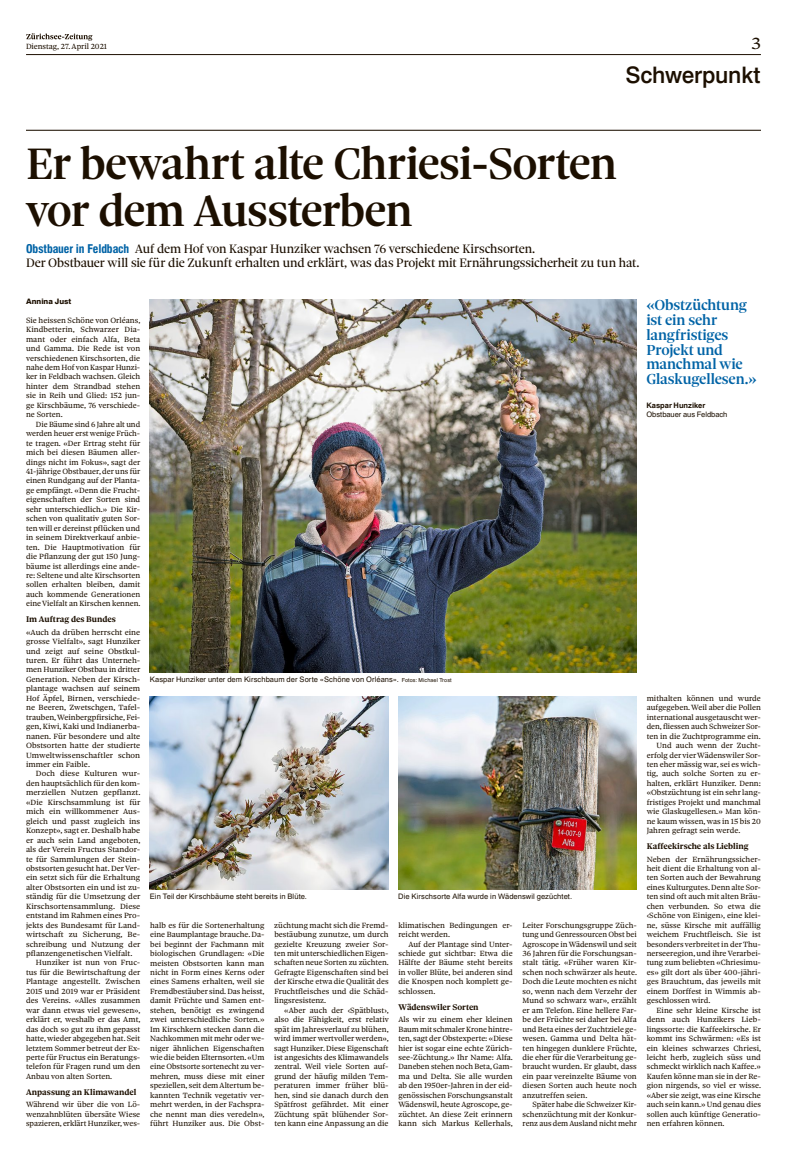
<style>
.page{position:relative;width:787px;height:1166px;background:#fff}
.page>*{position:absolute;margin:0;border:0;box-sizing:border-box;transform-origin:0 0}
.t1{font:47.25px/47.2px "Sole Serif Headline Medium OV AVWLXR";letter-spacing:-.02em;color:#1c0f00}
.t2{font:22.75px "Newhouse DT Medium OV AVWLXO";letter-spacing:-.01em;color:#1c0f00}
.t3{font:17.5px "Sole Serif Text Regular OV AVWLXN";color:#1c0f00}
.t4{font:15.58px/14.9px "Sole Serif Headline Medium OV AVWLXR";letter-spacing:-.01em;color:#0063a6}
.t5{font:13.12px/14px "Sole Serif Headline Regular OV AVWLXT";letter-spacing:-.01em;color:#1c0f00}
.t6{font:8.75px "Sole Serif Text Bold OV AVWLXQ";color:#1c0f00}
.t7{font:8.05px/9.5px "Sole Serif Text Regular OV AVWLXN";letter-spacing:.005em;color:#1c0f00;text-align:justify}
.t8{font:7.52px "Newhouse DT Regular OV AVWLXU";letter-spacing:.01em;color:#1c0f00}
.t9{font:7.52px "Newhouse DT Bold OV AVWLXV";color:#1c0f00}
.t10{font:7.52px "Newhouse DT Extra Bold OV AVWLXP";color:#1c0f00}
.s1{font-family:"Newhouse DT Cond Ext Bold OV AVWLXS";font-size:12.25px;color:#0063a6}
.s2{font-size:5.42px}
</style>
<div class="page">
<hr style="left:26px;top:54px;width:734px;height:1px;background:#1c0f00">
<svg style="left:26px;top:33px;width:66px;height:8px"></svg>
<hr style="left:26px;top:130px;width:734px;height:1px;background:#1c0f00">
<img style="left:150px;top:300px;width:486px;height:372px">
<img style="left:150px;top:697px;width:238px;height:193px">
<img style="left:398px;top:697px;width:238px;height:193px">
<p class="t7" style="left:26px;top:41px;width:82px">Dienstag, 27. April 2021</p>
<h3 class="t3" style="left:751px;top:32px;width:11px">3</h3>
<h2 class="t2" style="left:625px;top:61px;width:137px">Schwerpunkt</h2>
<h1 class="t1" style="left:26px;top:139px;width:592px">Er bewahrt alte Chriesi-Sorten vor dem Aussterben</h1>
<h3 class="t5" style="left:26px;top:241px;width:614px"><span class="s1">Obstbauer in Feldbach</span> Auf dem Hof von Kaspar Hunziker wachsen 76 verschiedene Kirschsorten.<br>Der Obstbauer will sie für die Zukunft erhalten und erklärt, was das Projekt mit Ernährungssicherheit zu tun hat.</h3>
<p class="t10" style="left:26px;top:297px;width:47px">Annina Just</p>
<p class="t7" style="left:26px;top:315px;width:116px">Sie heissen Schöne von Orléans, Kindbetterin, Schwarzer Dia&shy;mant oder einfach Alfa, Beta und Gamma. Die Rede ist von verschiedenen Kirschsorten, die nahe dem Hof von Kaspar Hunzi&shy;ker in Feldbach wachsen. Gleich hinter dem Strandbad stehen sie in Reih und Glied: 152 jun&shy;ge Kirschbäume, 76 verschiede&shy;ne Sorten.</p>
<p class="t7" style="left:26px;top:419px;width:116px;text-indent:10px">Die Bäume sind 6 Jahre alt und werden heuer erst wenige Früch&shy;te tragen. «Der Ertrag steht für mich bei diesen Bäumen aller&shy;dings nicht im Fokus», sagt der 41-jährige Obstbauer, der uns für einen Rundgang auf der Planta&shy;ge empfängt. «Denn die Frucht&shy;eigenschaften der Sorten sind sehr unterschiedlich.» Die Kir&shy;schen von qualitativ guten Sor&shy;ten will er dereinst pflücken und in seinem Direktverkauf anbie&shy;ten. Die Hauptmotivation für die Pflanzung der gut 150 Jung&shy;bäume ist allerdings eine ande&shy;re: Seltene und alte Kirschsorten sollen erhalten bleiben, damit auch kommende Generationen eineVielfalt an Kirschen kennen.</p>
<p class="t6" style="left:26px;top:614px;width:91px">Im Auftrag des Bundes</p>
<p class="t7" style="left:26px;top:627px;width:116px">«Auch da drüben herrscht eine grosse Vielfalt», sagt Hunziker und zeigt auf seine Obstkul&shy;turen. Er führt das Unterneh&shy;men Hunziker Obstbau in dritter Generation. Neben der Kirsch&shy;plantage wachsen auf seinem Hof Äpfel, Birnen, verschiede&shy;ne Beeren, Zwetschgen, Tafel&shy;trauben,Weinbergpfirsiche, Fei&shy;gen, Kiwi, Kaki und Indianerba&shy;nanen. Für besondere und alte Obstsorten hatte der studierte Umweltwissenschaftler schon immer ein Faible.</p>
<p class="t7" style="left:26px;top:769px;width:116px;text-indent:10px">Doch diese Kulturen wur&shy;den hauptsächlich für den kom&shy;merziellen Nutzen gepflanzt. «Die Kirschsammlung ist für mich ein willkommener Aus&shy;gleich und passt zugleich ins Konzept», sagt er. Deshalb habe er auch sein Land angeboten, als der Verein Fructus Standor&shy;te für Sammlungen der Stein&shy;obstsorten gesucht hat. DerVer&shy;ein setzt sich für die Erhaltung alter Obstsorten ein und ist zu&shy;ständig für die Umsetzung der Kirschsortensammlung. Diese entstand im Rahmen eines Pro&shy;jekts des Bundesamt für Land&shy;wirtschaft zu Sicherung, Be&shy;schreibung und Nutzung der pflanzengenetischen Vielfalt.</p>
<p class="t7" style="left:26px;top:958px;width:116px;text-indent:10px">Hunziker ist nun von Fruc&shy;tus für die Bewirtschaftung der Plantage angestellt. Zwischen 2015 und 2019 war er Präsident des Vereins. «Alles zusammen war dann etwas viel gewesen», erklärt er, weshalb er das Amt, das doch so gut zu ihm gepasst hatte,wieder abgegeben hat. Seit letztem Sommer betreut der Ex&shy;perte für Fructus ein Beratungs&shy;telefon für Fragen rund um den Anbau von alten Sorten.</p>
<p class="t6" style="left:26px;top:1086px;width:112px">Anpassung an Klimawandel</p>
<p class="t7" style="left:26px;top:1100px;width:116px">Während wir über die von Lö&shy;wenzahnblüten übersäte Wiese spazieren, erklärt Hunziker,wes-</p>
<p class="t8" style="left:150px;top:675px;width:303px">Kaspar Hunziker unter dem Kirschbaum der Sorte «Schöne von Orléans». <span class="s2">Fotos: Michael Trost</span></p>
<p class="t8" style="left:150px;top:892px;width:159px">Ein Teil der Kirschbäume steht bereits in Blüte.</p>
<p class="t8" style="left:398px;top:892px;width:175px">Die Kirschsorte Alfa wurde in Wädenswil gezüchtet.</p>
<p class="t7" style="left:150px;top:920px;width:116px">halb es für die Sortenerhaltung eine Baumplantage brauche. Da&shy;bei beginnt der Fachmann mit biologischen Grundlagen: «Die meisten Obstsorten kann man nicht in Form eines Kerns oder eines Samens erhalten, weil sie Fremdbestäuber sind.Das heisst, damit Früchte und Samen ent&shy;stehen, benötigt es zwingend zwei unterschiedliche Sorten.» Im Kirschkern stecken dann die Nachkommen mit mehr oderwe&shy;niger ähnlichen Eigenschaften wie die beiden Elternsorten. «Um eine Obstsorte sortenecht zu ver&shy;mehren, muss diese mit einer speziellen, seit dem Altertum be&shy;kannten Technik vegetativ ver&shy;mehrt werden, in der Fachspra&shy;che nennt man dies veredeln», führt Hunziker aus. Die Obst-</p>
<p class="t7" style="left:274px;top:920px;width:116px">züchtung macht sich die Fremd&shy;bestäubung zunutze, um durch gezielte Kreuzung zweier Sor&shy;ten mit unterschiedlichen Eigen&shy;schaften neue Sorten zu züchten.<br>Gefragte Eigenschaften sind bei der Kirsche etwa die Qualität des Fruchtfleisches und die Schäd&shy;lingsresistenz.</p>
<p class="t7" style="left:274px;top:1005px;width:116px;text-indent:10px">«Aber auch der ‹Spätblust›, also die Fähigkeit, erst relativ spät im Jahresverlauf zu blühen, wird immerwertvollerwerden», sagt Hunziker. Diese Eigenschaft ist angesichts des Klimawandels zentral. Weil viele Sorten auf&shy;grund der häufig milden Tem&shy;peraturen immer früher blü&shy;hen, sind sie danach durch den Spätfrost gefährdet. Mit einer Züchtung spät blühender Sor&shy;ten kann eine Anpassung an die</p>
<p class="t7" style="left:398px;top:920px;width:116px">klimatischen Bedingungen er&shy;reicht werden.</p>
<p class="t7" style="left:398px;top:939px;width:116px;text-indent:10px">Auf der Plantage sind Unter&shy;schiede gut sichtbar: Etwa die Hälfte der Bäume steht bereits in voller Blüte, bei anderen sind die Knospen noch komplett ge&shy;schlossen.</p>
<p class="t6" style="left:398px;top:1001px;width:82px">Wädenswiler Sorten</p>
<p class="t7" style="left:398px;top:1014px;width:116px">Als wir zu einem eher kleinen Baum mit schmalerKrone hintre&shy;ten, sagt der Obstexperte: «Diese hier ist sogar eine echte Zürich&shy;see-Züchtung.» Ihr Name: Alfa.<br>Daneben stehen noch Beta,Gam&shy;ma und Delta. Sie alle wurden ab den 1950er-Jahren in der eid&shy;genössischen Forschungsanstalt Wädenswil, heuteAgroscope, ge&shy;züchtet. An diese Zeit erinnern kann sich Markus Kellerhals,</p>
<p class="t7" style="left:522px;top:920px;width:116px">Leiter Forschungsgruppe Züch&shy;tung und Genressourcen Obst bei Agroscope inWädenswil und seit 36 Jahren für die Forschungsan&shy;stalt tätig. «Früher waren Kir&shy;schen noch schwärzer als heute.<br>Doch die Leute mochten es nicht so, wenn nach dem Verzehr der Mund so schwarz war», erzählt er am Telefon. Eine hellere Far&shy;be der Früchte sei daher bei Alfa und Beta eines der Zuchtziele ge&shy;wesen. Gamma und Delta hät&shy;ten hingegen dunklere Früchte, die eher für dieVerarbeitung ge&shy;braucht wurden. Er glaubt, dass ein paar vereinzelte Bäume von diesen Sorten auch heute noch anzutreffen seien.</p>
<p class="t7" style="left:522px;top:1100px;width:116px;text-indent:10px">Später habe die Schweizer Kir&shy;schenzüchtung mit der Konkur&shy;renz aus demAusland nicht mehr</p>
<h3 class="t4" style="left:646px;top:297px;width:112px">«Obstzüchtung ist ein sehr langfristiges<br>Projekt und manchmal wie<br>Glaskugellesen.»</h3>
<p class="t9" style="left:646px;top:401px;width:60px">Kaspar Hunziker</p>
<p class="t8" style="left:646px;top:410px;width:82px">Obstbauer aus Feldbach</p>
<p class="t7" style="left:646px;top:693px;width:116px">mithalten können und wurde</p>
<p class="t7" style="left:646px;top:703px;width:116px">aufgegeben.Weil aber die Pollen</p>
<p class="t7" style="left:646px;top:712px;width:116px">international ausgetauscht wer-</p>
<p class="t7" style="left:646px;top:722px;width:116px">den,fliessen auch Schweizer Sor-</p>
<p class="t7" style="left:646px;top:731px;width:115px">ten in die Zuchtprogramme ein.</p>
<p class="t7" style="left:656px;top:740px;width:106px">Und auch wenn der Zucht-</p>
<p class="t7" style="left:646px;top:750px;width:116px">erfolg der vierWädenswiler Sor-</p>
<p class="t7" style="left:646px;top:759px;width:116px">ten eher mässig war, sei es wich-</p>
<p class="t7" style="left:646px;top:769px;width:116px">tig, auch solche Sorten zu er-</p>
<p class="t7" style="left:646px;top:778px;width:116px">halten, erklärt Hunziker. Denn:</p>
<p class="t7" style="left:646px;top:788px;width:116px">«Obstzüchtung ist ein sehr lang-</p>
<p class="t7" style="left:646px;top:797px;width:116px">fristiges Projekt und manchmal</p>
<p class="t7" style="left:646px;top:807px;width:116px">wie Glaskugellesen.» Man kön-</p>
<p class="t7" style="left:646px;top:816px;width:116px">ne kaum wissen,was in 15 bis 20</p>
<p class="t7" style="left:646px;top:825px;width:95px">Jahren gefragt sein werde.</p>
<p class="t6" style="left:646px;top:841px;width:103px">Kaffeekirsche als Liebling</p>
<p class="t7" style="left:646px;top:854px;width:116px">Neben der Ernährungssicher&shy;heit dient die Erhaltung von al&shy;ten Sorten auch der Bewahrung eines Kulturgutes.Denn alte Sor&shy;ten sind oft auch mit alten Bräu&shy;chen verbunden. So etwa die ‹Schöne von Einigen›, eine klei&shy;ne, süsse Kirsche mit auffällig weichem Fruchtfleisch. Sie ist besonders verbreitet in derThu&shy;nerseeregion, und ihreVerarbei&shy;tung zum beliebten «Chriesimu&shy;es» gilt dort als über 400-jähri&shy;ges Brauchtum, das jeweils mit einem Dorffest in Wimmis ab&shy;geschlossen wird.</p>
<p class="t7" style="left:646px;top:1005px;width:116px;text-indent:10px">Eine sehr kleine Kirsche ist denn auch Hunzikers Lieb&shy;lingssorte: die Kaffeekirsche. Er kommt ins Schwärmen: «Es ist ein kleines schwarzes Chriesi, leicht herb, zugleich süss und schmeckt wirklich nach Kaffee.» Kaufen könne man sie in der Re&shy;gion nirgends, so viel er wisse. «Aber sie zeigt,was eine Kirsche auch sein kann.» Und genau dies sollen auch künftige Generatio&shy;nen erfahren können.</p>
</div>
